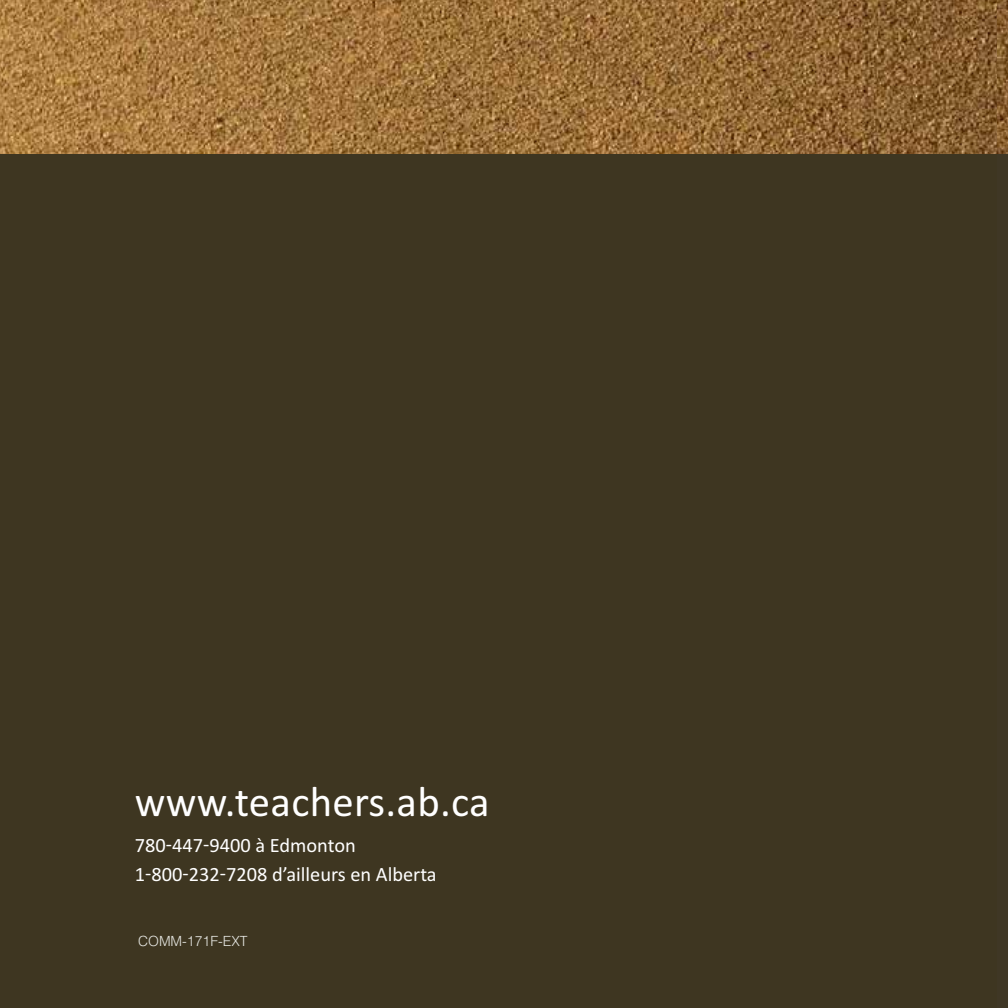
<style>
.page{position:relative;width:1008px;height:1008px;background:#fff}
.page>*{position:absolute;margin:0;border:0;box-sizing:border-box;transform-origin:0 0}
.t1{font:42.8px "Calibri";letter-spacing:.005em;color:#fff}
.t2{font:20.4px/28.6px "Calibri";color:#fff}
.t3{font:300 14px "Helvetica LT Std";color:#e5e6e1}
</style>
<div class="page">
<div style="left:0;top:119px;width:1008px;height:889px;background:#3e3621"></div>
<img style="left:0;top:0;width:998px;height:153px">
<svg style="left:998px;top:0;width:10px;height:153px;background:#855c2e"></svg>
<h1 class="t1" style="left:135px;top:775px;width:356px">www.teachers.ab.ca</h1>
<p class="t2" style="left:135px;top:830px;width:303px">780-447-9400 à Edmonton<br>1-800-232-7208 d’ailleurs en Alberta</p>
<p class="t3" style="left:138px;top:932px;width:111px">COMM-171F-EXT</p>
</div>
